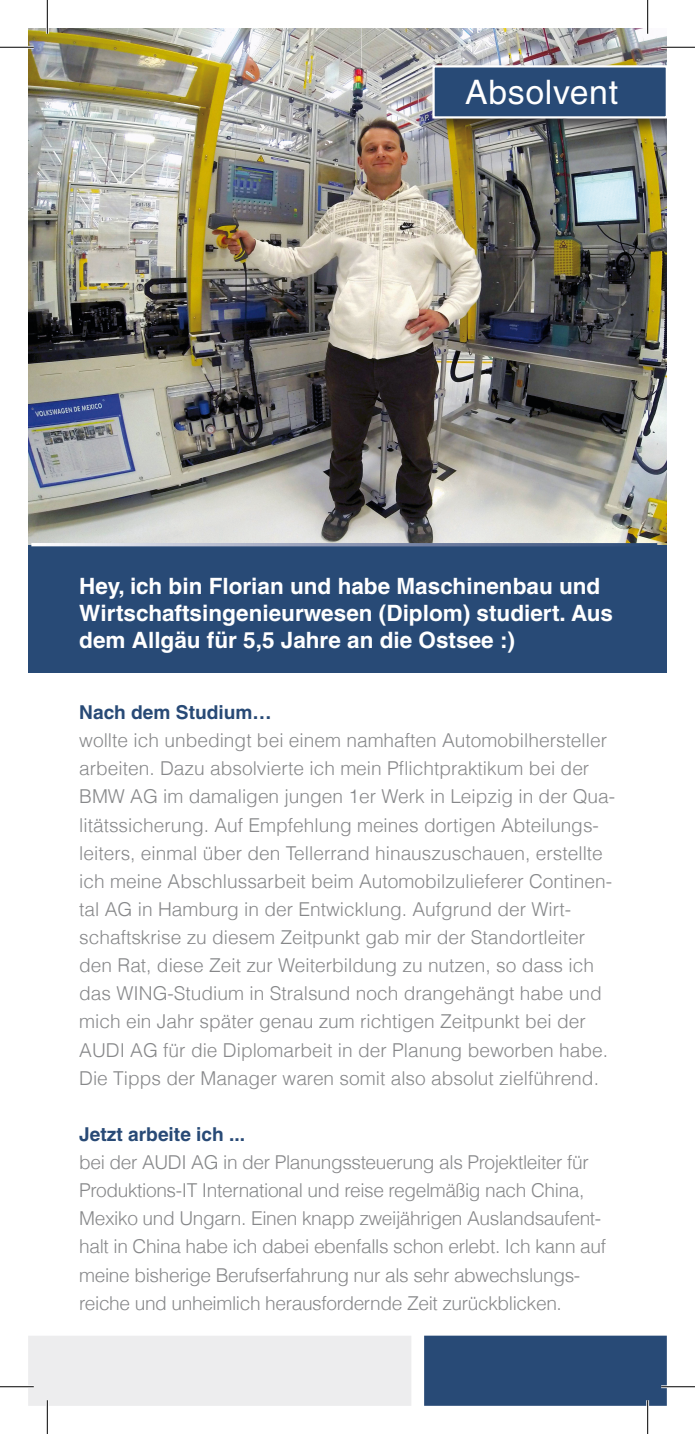
<style>
.page{position:relative;width:695px;height:1434px;background:#fff}
.page>*{position:absolute;margin:0;border:0;box-sizing:border-box;transform-origin:0 0}
.Fließtext_2{font:33.75px "Helvetica";letter-spacing:.02em;color:#fff}
.Fließtext_2-2{font:700 22.5px/27px "Helvetica";color:#fff}
.Fließtext{font:300 19.12px/28.1px "Helvetica";color:#87888a}
.Fließtext-2{font:300 19.12px/28.1px "Helvetica";letter-spacing:-.02em;color:#87888a}
.Fließtext-3{font:700 19.12px "Helvetica";color:#284a76}
.Fließtext_2-3{font:700 19.12px "Helvetica";color:#284a76}
</style>
<div class="page">
<div style="left:425px;top:1337px;width:240px;height:68px;background:#284a76"></div>
<div style="left:424px;top:1336px;width:242px;height:70px;border:2px solid #284a76"></div>
<div style="left:29px;top:1337px;width:381px;height:68px;background:#ededee"></div>
<div style="left:28px;top:1336px;width:383px;height:70px;border:2px solid #ededee"></div>
<img style="left:28px;top:28px;width:638px;height:517px">
<div style="left:28px;top:545px;width:638px;height:127px;background:#284a76"></div>
<hr style="left:31px;top:543px;width:625px;height:3px;background:#fff">
<div style="left:426px;top:60px;width:240px;height:77px;background:#1a171c;opacity:.75"></div>
<div style="left:433px;top:66px;width:233px;height:51px;background:#284a76"></div>
<div style="left:432px;top:65px;width:234px;height:54px;border:2px solid #fff"></div>
<hr style="left:0;top:46px;width:34px;height:3px;background:#fff">
<hr style="left:660px;top:46px;width:34px;height:3px;background:#fff">
<hr style="left:0;top:1385px;width:34px;height:3px;background:#fff">
<hr style="left:660px;top:1385px;width:34px;height:3px;background:#fff">
<hr style="left:46px;top:0;width:3px;height:34px;background:#fff">
<hr style="left:46px;top:1400px;width:3px;height:34px;background:#fff">
<hr style="left:645px;top:0;width:3px;height:34px;background:#fff">
<hr style="left:645px;top:1400px;width:3px;height:34px;background:#fff">
<hr style="left:0;top:47px;width:34px;height:1px;background:#000">
<hr style="left:660px;top:47px;width:34px;height:1px;background:#000">
<hr style="left:0;top:1386px;width:34px;height:1px;background:#000">
<hr style="left:660px;top:1386px;width:34px;height:1px;background:#000">
<hr style="left:47px;top:0;width:1px;height:34px;background:#000">
<hr style="left:47px;top:1400px;width:1px;height:34px;background:#000">
<hr style="left:646px;top:0;width:1px;height:34px;background:#000">
<hr style="left:646px;top:1400px;width:1px;height:34px;background:#000">
<p class="Fließtext_2" style="left:465px;top:72px;width:154px">Absolvent</p>
<p class="Fließtext_2-2" style="left:79px;top:572px;width:535px">Hey, ich bin Florian und habe Maschinenbau und<br>Wirtschaftsingenieurwesen (Diplom) studiert. Aus dem Allgäu für 5,5 Jahre an die Ostsee :)</p>
<p class="Fließtext_2-3" style="left:79px;top:701px;width:194px">Nach dem Studium…</p>
<p class="Fließtext" style="left:79px;top:726px;width:537px">wollte ich unbedingt bei einem namhaften Automobilhersteller arbeiten. Dazu absolvierte ich mein Pflichtpraktikum bei der BMW AG im damaligen jungen 1er Werk in Leipzig in der Qua&shy;litätssicherung. Auf Empfehlung meines dortigen Abteilungs&shy;leiters, einmal über den Tellerrand hinauszuschauen, erstellte ich meine Abschlussarbeit beim Automobilzulieferer Continen&shy;tal AG in Hamburg in der Entwicklung. Aufgrund der Wirt&shy;schaftskrise zu diesem Zeitpunkt gab mir der Standortleiter den Rat, diese Zeit zur Weiterbildung zu nutzen, so dass ich das WING-Studium in Stralsund noch drangehängt habe und mich ein Jahr später genau zum richtigen Zeitpunkt bei der AUDI AG für die Diplomarbeit in der Planung beworben habe.<br>Die Tipps der Manager waren somit also absolut zielführend.</p>
<p class="Fließtext-3" style="left:79px;top:1122px;width:167px">Jetzt arbeite ich ...</p>
<p class="Fließtext-2" style="left:79px;top:1148px;width:528px">bei der AUDI AG in der Planungssteuerung als Projektleiter für Produktions-IT International und reise regelmäßig nach China, Mexiko und Ungarn. Einen knapp zweijährigen Auslandsaufent&shy;halt in China habe ich dabei ebenfalls schon erlebt. Ich kann auf meine bisherige Berufserfahrung nur als sehr abwechslungs&shy;reiche und unheimlich herausfordernde Zeit zurückblicken.</p>
</div>
